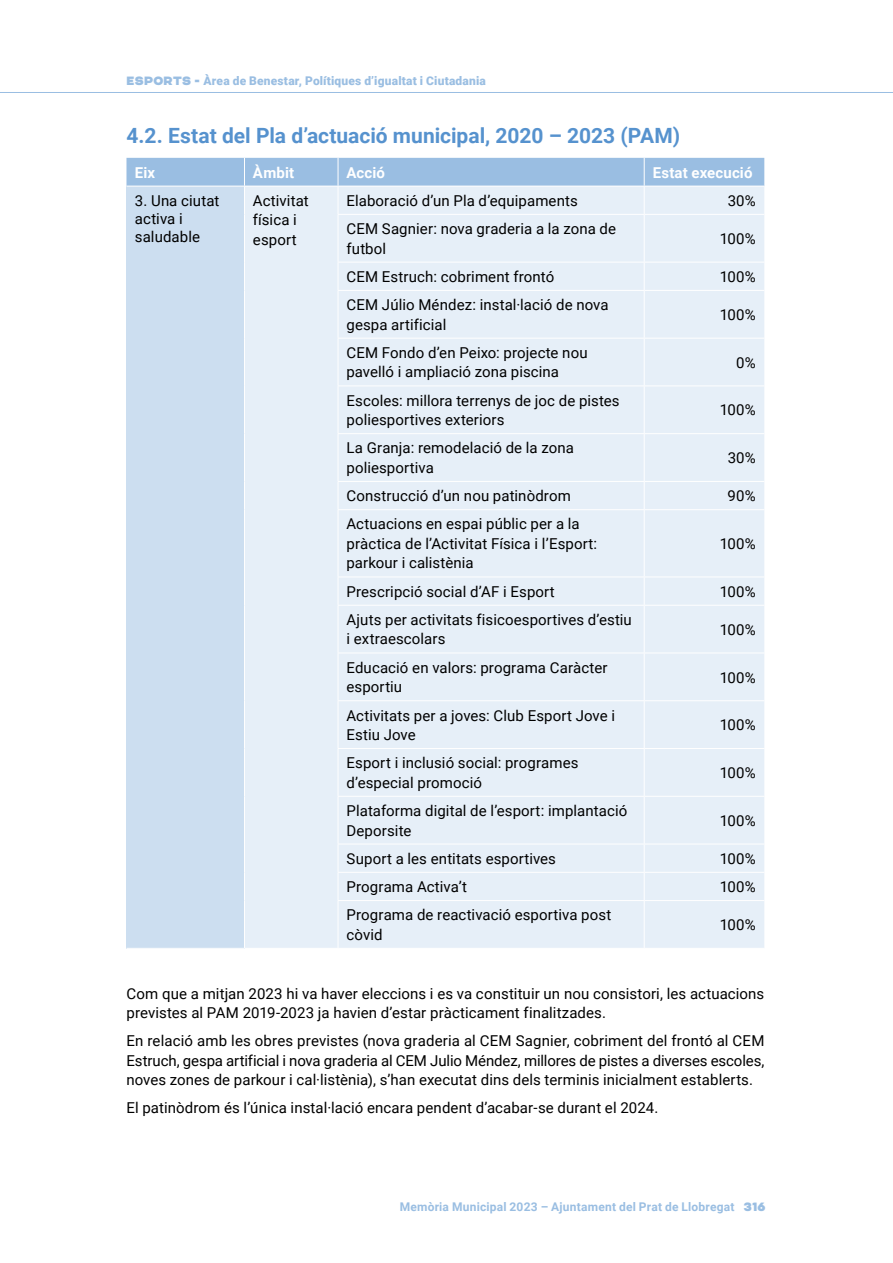
<style>
.page{position:relative;width:893px;height:1263px;background:#fff}
.page>*{position:absolute;margin:0;border:0;box-sizing:border-box;transform-origin:0 0}
.subitol{font:700 21px "Roboto";color:#5692ce}
.pa_de_text{font:15px/19.5px "Roboto";letter-spacing:.005em;color:#000}
.pa_de_text-2{font:700 15px "Roboto";letter-spacing:.01em;color:#fff}
.t1{font:900 12px "Roboto";letter-spacing:.015em;color:#9abee2}
.t2{font:700 12px "Roboto";letter-spacing:.015em;color:#9abee2}
.s1{font-family:"CHANEY";font-weight:400}
.s2{font-weight:400;color:#fff}
</style>
<div class="page">
<hr style="left:0;top:92px;width:893px;height:1px;background:#9abee2">
<div style="left:126px;top:186px;width:118px;height:762px;background:#ccdef0"></div>
<div style="left:245px;top:214px;width:519px;height:734px;background:#e6eff8"></div>
<hr style="left:338px;top:214px;width:306px;height:1px;background:#fff">
<hr style="left:338px;top:215px;width:1px;height:47px;background:#fff">
<hr style="left:644px;top:214px;width:120px;height:1px;background:#fff">
<hr style="left:644px;top:215px;width:1px;height:47px;background:#fff">
<hr style="left:338px;top:262px;width:306px;height:1px;background:#fff">
<svg style="left:338px;top:263px;width:1px;height:27px"></svg>
<hr style="left:644px;top:262px;width:120px;height:1px;background:#fff">
<svg style="left:644px;top:263px;width:1px;height:27px"></svg>
<hr style="left:338px;top:290px;width:306px;height:1px;background:#fff">
<hr style="left:338px;top:291px;width:1px;height:47px;background:#fff">
<hr style="left:644px;top:290px;width:120px;height:1px;background:#fff">
<hr style="left:644px;top:291px;width:1px;height:47px;background:#fff">
<hr style="left:338px;top:338px;width:306px;height:1px;background:#fff">
<hr style="left:338px;top:338px;width:1px;height:47px;background:#fff">
<hr style="left:644px;top:338px;width:120px;height:1px;background:#fff">
<hr style="left:644px;top:338px;width:1px;height:47px;background:#fff">
<hr style="left:338px;top:385px;width:306px;height:1px;background:#fff">
<hr style="left:338px;top:386px;width:1px;height:47px;background:#fff">
<hr style="left:644px;top:385px;width:120px;height:1px;background:#fff">
<hr style="left:644px;top:386px;width:1px;height:47px;background:#fff">
<hr style="left:338px;top:433px;width:306px;height:1px;background:#fff">
<hr style="left:338px;top:434px;width:1px;height:47px;background:#fff">
<hr style="left:644px;top:433px;width:120px;height:1px;background:#fff">
<hr style="left:644px;top:434px;width:1px;height:47px;background:#fff">
<hr style="left:338px;top:481px;width:306px;height:1px;background:#fff">
<svg style="left:338px;top:482px;width:1px;height:27px"></svg>
<hr style="left:644px;top:481px;width:120px;height:1px;background:#fff">
<svg style="left:644px;top:482px;width:1px;height:27px"></svg>
<hr style="left:338px;top:509px;width:306px;height:1px;background:#fff">
<hr style="left:338px;top:510px;width:1px;height:67px;background:#fff">
<hr style="left:644px;top:509px;width:120px;height:1px;background:#fff">
<hr style="left:644px;top:510px;width:1px;height:67px;background:#fff">
<hr style="left:338px;top:577px;width:306px;height:1px;background:#fff">
<svg style="left:338px;top:578px;width:1px;height:27px"></svg>
<hr style="left:644px;top:577px;width:120px;height:1px;background:#fff">
<svg style="left:644px;top:578px;width:1px;height:27px"></svg>
<hr style="left:338px;top:605px;width:306px;height:1px;background:#fff">
<hr style="left:338px;top:606px;width:1px;height:47px;background:#fff">
<hr style="left:644px;top:605px;width:120px;height:1px;background:#fff">
<hr style="left:644px;top:606px;width:1px;height:47px;background:#fff">
<hr style="left:338px;top:653px;width:306px;height:1px;background:#fff">
<hr style="left:338px;top:653px;width:1px;height:47px;background:#fff">
<hr style="left:644px;top:653px;width:120px;height:1px;background:#fff">
<hr style="left:644px;top:653px;width:1px;height:47px;background:#fff">
<hr style="left:338px;top:700px;width:306px;height:1px;background:#fff">
<hr style="left:338px;top:701px;width:1px;height:47px;background:#fff">
<hr style="left:644px;top:700px;width:120px;height:1px;background:#fff">
<hr style="left:644px;top:701px;width:1px;height:47px;background:#fff">
<hr style="left:338px;top:748px;width:306px;height:1px;background:#fff">
<hr style="left:338px;top:749px;width:1px;height:47px;background:#fff">
<hr style="left:644px;top:748px;width:120px;height:1px;background:#fff">
<hr style="left:644px;top:749px;width:1px;height:47px;background:#fff">
<hr style="left:338px;top:796px;width:306px;height:1px;background:#fff">
<hr style="left:338px;top:797px;width:1px;height:47px;background:#fff">
<hr style="left:644px;top:796px;width:120px;height:1px;background:#fff">
<hr style="left:644px;top:797px;width:1px;height:47px;background:#fff">
<hr style="left:338px;top:844px;width:306px;height:1px;background:#fff">
<hr style="left:644px;top:844px;width:120px;height:1px;background:#fff">
<hr style="left:338px;top:872px;width:306px;height:1px;background:#fff">
<svg style="left:338px;top:845px;width:1px;height:55px"></svg>
<hr style="left:644px;top:872px;width:120px;height:1px;background:#fff">
<svg style="left:644px;top:845px;width:1px;height:55px"></svg>
<hr style="left:338px;top:900px;width:306px;height:1px;background:#fff">
<hr style="left:338px;top:901px;width:1px;height:47px;background:#fff">
<hr style="left:644px;top:900px;width:120px;height:1px;background:#fff">
<hr style="left:644px;top:901px;width:1px;height:47px;background:#fff">
<svg style="left:126px;top:158px;width:638px;height:56px;background:#bfd5ec"></svg>
<p class="t1" style="left:126px;top:72px;width:361px"><span class="s1">ESPORTS -</span> Àrea de Benestar, Polítiques d’igualtat i Ciutadania</p>
<p class="subitol" style="left:126px;top:121px;width:555px">4.2. Estat del Pla d’actuació municipal, 2020 – 2023 (PAM)</p>
<p class="pa_de_text-2" style="left:135px;top:162px;width:22px">Eix</p>
<p class="pa_de_text-2" style="left:253px;top:162px;width:43px">Àmbit</p>
<p class="pa_de_text-2" style="left:347px;top:162px;width:40px">Acció</p>
<p class="pa_de_text-2" style="left:653px;top:162px;width:101px">Estat execució</p>
<p class="pa_de_text" style="left:135px;top:191px;width:86px;line-height:18px">3. Una ciutat activa i saludable</p>
<p class="pa_de_text" style="left:253px;top:190px;width:57px">Activitat física i esport</p>
<p class="pa_de_text" style="left:347px;top:190px;width:233px">Elaboració d’un Pla d’equipaments</p>
<p class="pa_de_text" style="left:728px;top:190px;width:30px">30%</p>
<p class="pa_de_text" style="left:347px;top:218px;width:271px">CEM Sagnier: nova graderia a la zona de futbol</p>
<p class="pa_de_text" style="left:720px;top:228px;width:38px">100%</p>
<p class="pa_de_text" style="left:347px;top:266px;width:209px">CEM Estruch: cobriment frontó</p>
<p class="pa_de_text" style="left:720px;top:266px;width:38px">100%</p>
<p class="pa_de_text" style="left:347px;top:294px;width:263px">CEM Júlio Méndez: instal·lació de nova gespa artificial</p>
<p class="pa_de_text" style="left:720px;top:304px;width:38px">100%</p>
<p class="pa_de_text" style="left:347px;top:342px;width:243px">CEM Fondo d’en Peixo: projecte nou pavelló i ampliació zona piscina</p>
<p class="pa_de_text" style="left:736px;top:352px;width:21px">0%</p>
<p class="pa_de_text" style="left:347px;top:390px;width:275px">Escoles: millora terrenys de joc de pistes poliesportives exteriors</p>
<p class="pa_de_text" style="left:720px;top:400px;width:38px">100%</p>
<p class="pa_de_text" style="left:347px;top:438px;width:229px">La Granja: remodelació de la zona poliesportiva</p>
<p class="pa_de_text" style="left:728px;top:447px;width:30px">30%</p>
<p class="pa_de_text" style="left:347px;top:485px;width:226px">Construcció d’un nou patinòdrom</p>
<p class="pa_de_text" style="left:728px;top:485px;width:30px">90%</p>
<p class="pa_de_text" style="left:347px;top:514px;width:252px">Actuacions en espai públic per a la pràctica de l’Activitat Física i l’Esport: parkour i calistènia</p>
<p class="pa_de_text" style="left:720px;top:533px;width:38px">100%</p>
<p class="pa_de_text" style="left:347px;top:581px;width:210px">Prescripció social d’AF i Esport</p>
<p class="pa_de_text" style="left:720px;top:581px;width:38px">100%</p>
<p class="pa_de_text" style="left:347px;top:609px;width:287px">Ajuts per activitats fisicoesportives d’estiu i extraescolars</p>
<p class="pa_de_text" style="left:720px;top:619px;width:38px">100%</p>
<p class="pa_de_text" style="left:347px;top:657px;width:263px">Educació en valors: programa Caràcter esportiu</p>
<p class="pa_de_text" style="left:720px;top:667px;width:38px">100%</p>
<p class="pa_de_text" style="left:347px;top:705px;width:270px">Activitats per a joves: Club Esport Jove i<br>Estiu Jove</p>
<p class="pa_de_text" style="left:720px;top:715px;width:38px">100%</p>
<p class="pa_de_text" style="left:347px;top:753px;width:233px">Esport i inclusió social: programes d’especial promoció</p>
<p class="pa_de_text" style="left:720px;top:762px;width:38px">100%</p>
<p class="pa_de_text" style="left:347px;top:800px;width:282px">Plataforma digital de l’esport: implantació<br>Deporsite</p>
<p class="pa_de_text" style="left:720px;top:810px;width:38px">100%</p>
<p class="pa_de_text" style="left:347px;top:848px;width:211px">Suport a les entitats esportives</p>
<p class="pa_de_text" style="left:720px;top:848px;width:38px">100%</p>
<p class="pa_de_text" style="left:347px;top:876px;width:122px">Programa Activa’t</p>
<p class="pa_de_text" style="left:720px;top:876px;width:38px">100%</p>
<p class="pa_de_text" style="left:347px;top:905px;width:266px">Programa de reactivació esportiva post còvid</p>
<p class="pa_de_text" style="left:720px;top:914px;width:38px">100%</p>
<p class="pa_de_text" style="left:126px;top:983px;width:639px">Com que a mitjan 2023 hi va haver eleccions i es va constituir un nou consistori, les actuacions previstes al PAM 2019-2023 ja havien d’estar pràcticament finalitzades.</p>
<p class="pa_de_text" style="left:126px;top:1030px;width:639px;text-align:justify">En relació amb les obres previstes (nova graderia al CEM Sagnier, cobriment del frontó al CEM Estruch, gespa artificial i nova graderia al CEM Julio Méndez, millores de pistes a diverses escoles, noves zones de parkour i cal·listènia), s’han executat dins dels terminis inicialment establerts.</p>
<p class="pa_de_text" style="left:126px;top:1097px;width:533px">El patinòdrom és l’única instal·lació encara pendent d’acabar-se durant el 2024.</p>
<p class="t2" style="left:400px;top:1198px;width:367px">Memòria Municipal 2023 – Ajuntament del Prat de Llobregat <span class="s2">|</span> <span class="s1">316</span></p>
</div>
